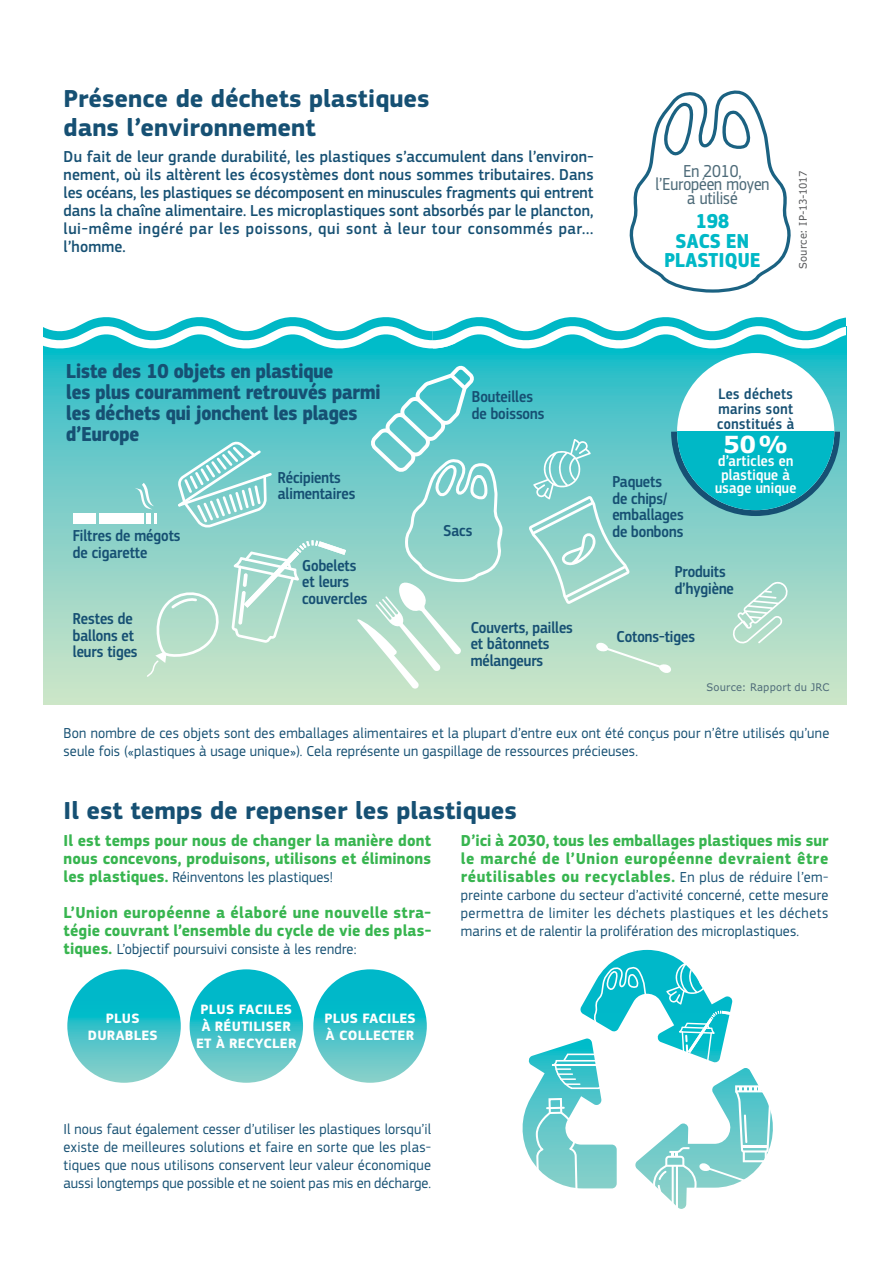
<style>
.page{position:relative;width:893px;height:1263px;background:#fff}
.page>*{position:absolute;margin:0;border:0;box-sizing:border-box;transform-origin:0 0}
.t1{font:700 25.5px/28.5px "EC Square Sans Pro";color:#165073}
.t2{font:700 23.7px "Verdana";color:#fff}
.t3{font:700 21px/21px "EC Square Sans Cond Pro";color:#165073}
.t4{font:700 21px/19.5px "EC Square Sans Cond Pro";letter-spacing:.02em;color:#00b8c6;text-align:center}
.t5{font:18px/13.6px "EC Square Sans Cond Pro";color:#4e6b79;text-align:center}
.t6{font:500 16.5px/18px "EC Square Sans Pro";letter-spacing:.035em;color:#165073;text-align:justify;scale:.95 1}
.t7{font:700 16.5px/18px "EC Square Sans Pro";letter-spacing:.01em;color:#38b550;scale:.95 1}
.t8{font:500 16.5px/16.5px "EC Square Sans Cond Pro";color:#165073}
.t9{font:500 15.75px/13.5px "EC Square Sans Cond Pro";letter-spacing:.02em;color:#fff;text-align:center}
.t10{font:500 15.75px/15px "EC Square Sans Cond Pro";letter-spacing:.03em;color:#165073;text-align:justify}
.t11{font:15px/18px "EC Square Sans Pro";letter-spacing:.01em;color:#165073;text-align:justify;scale:.95 1}
.t12{font:700 14.1px/17.1px "EC Square Sans Pro";letter-spacing:.02em;color:#fff;text-align:center}
.t13{font:10.5px "Verdana";letter-spacing:.02em;color:#4e6b79;scale:.95 1}
.t14{font:10.5px "Verdana";letter-spacing:.005em;color:#58595b;scale:.95 1}
.s1{font-weight:700;font-size:16.5px;color:#38b550}
.s2{font-weight:400;font-size:15px;color:#165073}
</style>
<div class="page">
<svg style="left:522px;top:950px;width:236px;height:239px"></svg>
<svg style="left:666px;top:951px;width:51px;height:54px"></svg>
<svg style="left:593px;top:963px;width:62px;height:76px"></svg>
<svg style="left:679px;top:1011px;width:57px;height:59px"></svg>
<svg style="left:552px;top:1054px;width:66px;height:35px"></svg>
<svg style="left:536px;top:1098px;width:41px;height:91px"></svg>
<svg style="left:653px;top:1085px;width:120px;height:124px"></svg>
<svg style="left:67px;top:969px;width:114px;height:114px;background:#35c1c9"></svg>
<svg style="left:189px;top:969px;width:114px;height:114px;background:#33c1c9"></svg>
<svg style="left:313px;top:969px;width:114px;height:114px;background:#35c1c9"></svg>
<div style="left:44px;top:326px;width:802px;height:378px;background:#c9e5c8"></div>
<svg style="left:44px;top:317px;width:801px;height:372px;background:#84d3ce"></svg>
<svg style="left:629px;top:91px;width:161px;height:202px"></svg>
<h1 class="t1" style="left:64px;top:87px;width:367px">Présence de déchets plastiques dans l’environnement</h1>
<p class="t6" style="left:64px;top:149px;width:559px">Du fait de leur grande durabilité, les plastiques s’accumulent dans l’environ&shy;nement, où ils altèrent les écosystèmes dont nous sommes tributaires. Dans les océans, les plastiques se décomposent en minuscules fragments qui entrent dans la chaîne alimentaire. Les microplastiques sont absorbés par le plancton, lui-même ingéré par les poissons, qui sont à leur tour consommés par... l’homme.</p>
<p class="t5" style="left:655px;top:164px;width:115px">En 2010, l’Européen moyen a utilisé</p>
<h3 class="t4" style="left:664px;top:213px;width:97px">198<br>SACS EN<br>PLASTIQUE</h3>
<p class="t14" style="left:797px;top:269px;width:105px;rotate:-90deg">Source: IP-13-1017</p>
<h3 class="t3" style="left:66px;top:362px;width:316px">Liste des 10 objets en plastique<br>les plus couramment retrouvés parmi les déchets qui jonchent les plages d’Europe</h3>
<p class="t8" style="left:73px;top:529px;width:109px">Filtres de mégots de cigarette</p>
<p class="t8" style="left:73px;top:612px;width:66px">Restes de ballons et leurs tiges</p>
<p class="t8" style="left:278px;top:470px;width:79px">Récipients alimentaires</p>
<p class="t8" style="left:302px;top:558px;width:67px">Gobelets et leurs couvercles</p>
<p class="t8" style="left:472px;top:390px;width:74px">Bouteilles de boissons</p>
<p class="t8" style="left:443px;top:524px;width:30px">Sacs</p>
<p class="t8" style="left:470px;top:621px;width:104px">Couverts, pailles et bâtonnets mélangeurs</p>
<p class="t8" style="left:612px;top:475px;width:73px">Paquets<br>de chips/ emballages de bonbons</p>
<p class="t10" style="left:717px;top:388px;width:78px">Les déchets marins sont constitués à</p>
<p class="t9" style="left:718px;top:456px;width:77px">d’articles en</p>
<h2 class="t2" style="left:723px;top:431px;width:67px">50 %</h2>
<p class="t9" style="left:715px;top:469px;width:83px">plastique à usage unique</p>
<p class="t8" style="left:674px;top:565px;width:61px">Produits d’hygiène</p>
<p class="t8" style="left:616px;top:630px;width:80px">Cotons-tiges</p>
<p class="t13" style="left:706px;top:682px;width:131px">Source: Rapport du JRC</p>
<p class="t11" style="left:64px;top:726px;width:807px">Bon nombre de ces objets sont des emballages alimentaires et la plupart d’entre eux ont été conçus pour n’être utilisés qu’une seule fois («plastiques à usage unique»). Cela représente un gaspillage de ressources précieuses.</p>
<h1 class="t1" style="left:64px;top:798px;width:455px">Il est temps de repenser les plastiques</h1>
<p class="t7" style="left:64px;top:833px;width:388px">Il est temps pour nous de changer la manière dont nous concevons, produisons, utilisons et éliminons</p>
<p class="t11" style="left:64px;top:870px;width:285px"><span class="s1">les plastiques.</span> Réinventons les plastiques!</p>
<p class="t7" style="left:64px;top:905px;width:388px">L’Union européenne a élaboré une nouvelle stra&shy;tégie couvrant l’ensemble du cycle de vie des plas-</p>
<p class="t11" style="left:64px;top:942px;width:310px"><span class="s1">tiques.</span> L’objectif poursuivi consiste à les rendre:</p>
<p class="t12" style="left:88px;top:1011px;width:71px">PLUS<br>DURABLES</p>
<p class="t12" style="left:196px;top:1002px;width:102px">PLUS FACILES<br>À RÉUTILISER<br>ET À RECYCLER</p>
<p class="t12" style="left:324px;top:1011px;width:93px;text-align:left">PLUS FACILES<br>À COLLECTER</p>
<p class="t11" style="left:64px;top:1122px;width:388px">Il nous faut également cesser d’utiliser les plastiques lorsqu’il existe de meilleures solutions et faire en sorte que les plas&shy;tiques que nous utilisons conservent leur valeur économique aussi longtemps que possible et ne soient pas mis en décharge.</p>
<p class="t7" style="left:461px;top:833px;width:388px;text-align:justify">D’ici à 2030, tous les emballages plastiques mis sur le marché de l’Union européenne devraient être réutilisables ou recyclables. <span class="s2">En plus de réduire l’em-</span></p>
<p class="t11" style="left:461px;top:888px;width:388px">preinte carbone du secteur d’activité concerné, cette mesure permettra de limiter les déchets plastiques et les déchets marins et de ralentir la prolifération des microplastiques.</p>
</div>
